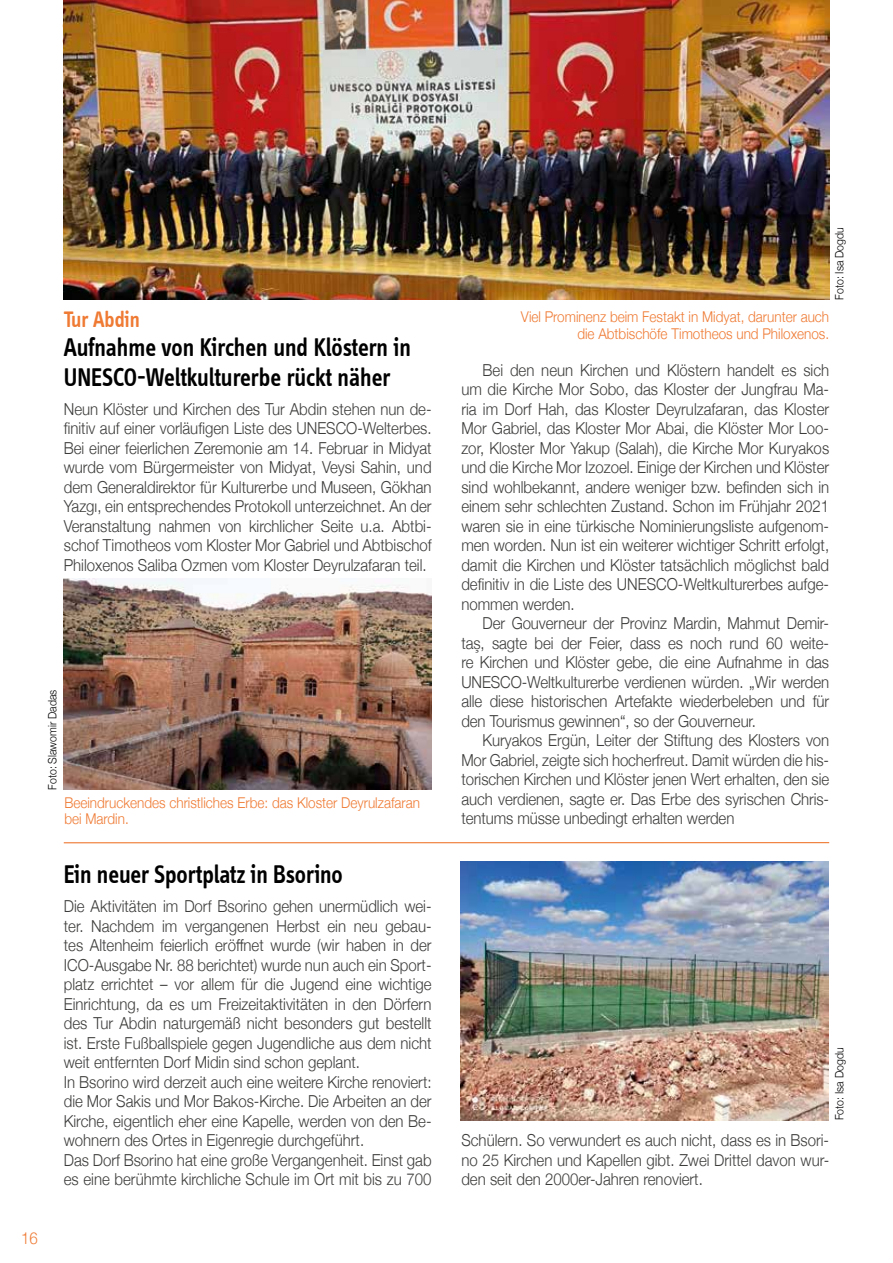
<style>
.page{position:relative;width:893px;height:1263px;background:#fff}
.page>*{position:absolute;margin:0;border:0;box-sizing:border-box;transform-origin:0 0}
.t1{font:600 26.4px/29.2px "Info Disp";letter-spacing:-.005em;color:#000;scale:.91 1}
.t2{font:600 23.1px "Info Disp";color:#ef7a33;scale:.91 1}
.t3{font:300 16.5px/19.5px "Helvetica Neue";color:#3c3c3b;text-align:justify;scale:.91 1}
.t4{font:300 16.5px "Helvetica Neue";color:#ef7a33;scale:.91 1}
.t5{font:300 14.85px/16.2px "Helvetica Neue";color:#ef7a33;text-align:right;scale:.91 1}
.t6{font:300 11.55px "Helvetica Neue";color:#000;scale:.91 1}
</style>
<div class="page">
<svg style="left:63px;top:23px;width:1px;height:20px"></svg>
<hr style="left:64px;top:842px;width:765px;height:1px;background:#ef7a33">
<img style="left:64px;top:0;width:765px;height:300px">
<img style="left:64px;top:578px;width:368px;height:212px">
<img style="left:461px;top:861px;width:368px;height:259px">
<h2 class="t2" style="left:64px;top:306px;width:85px">Tur Abdin</h2>
<h1 class="t1" style="left:64px;top:333px;width:383px">Aufnahme von Kirchen und Klöstern in<br>UNESCO-Weltkulturerbe rückt näher</h1>
<p class="t3" style="left:64px;top:398px;width:406px">Neun Klöster und Kirchen des Tur Abdin stehen nun de&shy;finitiv auf einer vorläufigen Liste des UNESCO-Welterbes.<br>Bei einer feierlichen Zeremonie am 14. Februar in Midyat wurde vom Bürgermeister von Midyat, Veysi Sahin, und dem Generaldirektor für Kulturerbe und Museen, Gökhan Yazgı, ein entsprechendes Protokoll unterzeichnet. An der Veranstaltung nahmen von kirchlicher Seite u.a. Abtbi&shy;schof Timotheos vom Kloster Mor Gabriel und Abtbischof Philoxenos Saliba Ozmen vom Kloster Deyrulzafaran teil.</p>
<p class="t6" style="left:43px;top:790px;width:111px;rotate:-90deg">Foto: Slawomir Dadas</p>
<p class="t5" style="left:64px;top:794px;width:392px;text-align:left">Beeindruckendes christliches Erbe: das Kloster Deyrulzafaran bei Mardin.</p>
<h1 class="t1" style="left:64px;top:859px;width:308px">Ein neuer Sportplatz in Bsorino</h1>
<p class="t3" style="left:64px;top:895px;width:406px;text-align:left">Die Aktivitäten im Dorf Bsorino gehen unermüdlich wei&shy;ter. Nachdem im vergangenen Herbst ein neu gebau&shy;tes Altenheim feierlich eröffnet wurde (wir haben in der ICO-Ausgabe Nr. 88 berichtet) wurde nun auch ein Sport&shy;platz errichtet – vor allem für die Jugend eine wichtige Einrichtung, da es um Freizeitaktivitäten in den Dörfern des Tur Abdin naturgemäß nicht besonders gut bestellt ist. Erste Fußballspiele gegen Jugendliche aus dem nicht weit entfernten Dorf Midin sind schon geplant.<br>In Bsorino wird derzeit auch eine weitere Kirche renoviert: die Mor Sakis und Mor Bakos-Kirche. Die Arbeiten an der Kirche, eigentlich eher eine Kapelle, werden von den Be&shy;wohnern des Ortes in Eigenregie durchgeführt.<br>Das Dorf Bsorino hat eine große Vergangenheit. Einst gab es eine berühmte kirchliche Schule im Ort mit bis zu 700</p>
<p class="t4" style="left:21px;top:1225px;width:20px">16</p>
<p class="t6" style="left:830px;top:300px;width:81px;rotate:-90deg">Foto: Isa Dogdu</p>
<p class="t5" style="left:521px;top:308px;width:340px">Viel Prominenz beim Festakt in Midyat, darunter auch die Abtbischöfe Timotheos und Philoxenos.</p>
<p class="t3" style="left:461px;top:359px;width:406px;text-indent:21px">Bei den neun Kirchen und Klöstern handelt es sich um die Kirche Mor Sobo, das Kloster der Jungfrau Ma&shy;ria im Dorf Hah, das Kloster Deyrulzafaran, das Kloster Mor Gabriel, das Kloster Mor Abai, die Klöster Mor Loo&shy;zor, Kloster Mor Yakup (Salah), die Kirche Mor Kuryakos und die Kirche Mor Izozoel. Einige der Kirchen und Klöster sind wohlbekannt, andere weniger bzw. befinden sich in einem sehr schlechten Zustand. Schon im Frühjahr 2021 waren sie in eine türkische Nominierungsliste aufgenom&shy;men worden. Nun ist ein weiterer wichtiger Schritt erfolgt, damit die Kirchen und Klöster tatsächlich möglichst bald definitiv in die Liste des UNESCO-Weltkulturerbes aufge&shy;nommen werden.</p>
<p class="t3" style="left:461px;top:612px;width:406px;text-indent:21px">Der Gouverneur der Provinz Mardin, Mahmut Demir&shy;taş, sagte bei der Feier, dass es noch rund 60 weite&shy;re Kirchen und Klöster gebe, die eine Aufnahme in das UNESCO-Weltkulturerbe verdienen würden. „Wir werden alle diese historischen Artefakte wiederbeleben und für den Tourismus gewinnen“, so der Gouverneur.</p>
<p class="t3" style="left:461px;top:730px;width:406px;text-indent:21px">Kuryakos Ergün, Leiter der Stiftung des Klosters von Mor Gabriel, zeigte sich hocherfreut. Damit würden die his&shy;torischen Kirchen und Klöster jenen Wert erhalten, den sie auch verdienen, sagte er. Das Erbe des syrischen Chris&shy;tentums müsse unbedingt erhalten werden</p>
<p class="t6" style="left:830px;top:1120px;width:81px;rotate:-90deg">Foto: Isa Dogdu</p>
<p class="t3" style="left:461px;top:1129px;width:406px">Schülern. So verwundert es auch nicht, dass es in Bsori&shy;no 25 Kirchen und Kapellen gibt. Zwei Drittel davon wur&shy;den seit den 2000er-Jahren renoviert.</p>
</div>
